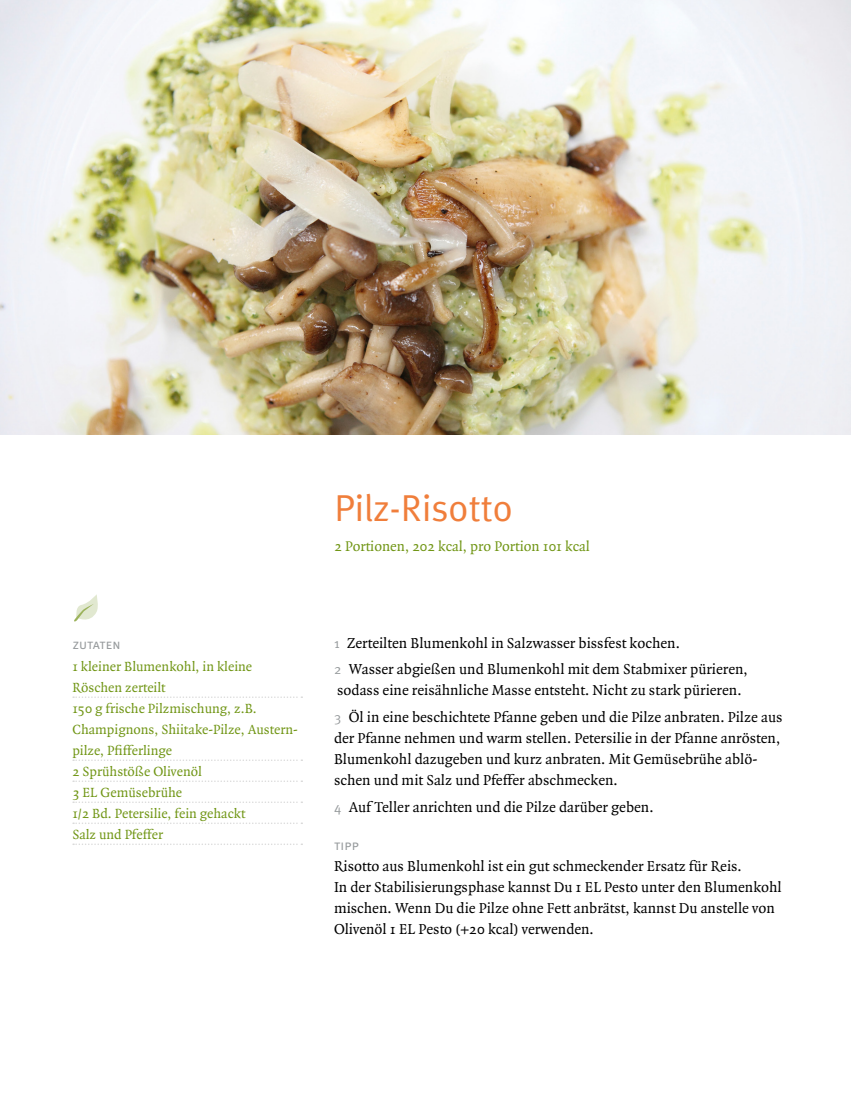
<style>
.page{position:relative;width:851px;height:1106px;background:#fff}
.page>*{position:absolute;margin:0;border:0;box-sizing:border-box;transform-origin:0 0}
.t1{font:37.5px "Meta Plus Normal";color:#f07e3b}
.t2{font:15.45px/21px "Quadraat";color:#000}
.t3{font:15px "Quadraat";color:#719616}
.t4{font:14.25px/21px "Quadraat";color:#719616}
.t5{font:14.25px "Meta Plus Normal Caps";color:#969a9c}
.t6{font:13.95px "Meta Plus Normal Caps";color:#969a9c}
.s1{font-family:"Meta Plus Normal";font-size:13.5px;color:#969a9c}
</style>
<div class="page">
<svg style="left:73px;top:696px;width:229px;height:2px"></svg>
<svg style="left:73px;top:759px;width:229px;height:2px"></svg>
<svg style="left:73px;top:780px;width:229px;height:2px"></svg>
<svg style="left:73px;top:801px;width:229px;height:2px"></svg>
<svg style="left:73px;top:822px;width:229px;height:2px"></svg>
<svg style="left:73px;top:843px;width:229px;height:2px"></svg>
<img style="left:0;top:0;width:850px;height:434px">
<svg style="left:74px;top:594px;width:24px;height:28px"></svg>
<p class="t6" style="left:72px;top:636px;width:50px">zutaten</p>
<p class="t4" style="left:72px;top:656px;width:227px">1 kleiner Blumenkohl, in kleine<br>Röschen zerteilt<br>150 g frische Pilzmischung, z.B.<br>Champignons, Shiitake-Pilze, Austern&shy;pilze, Pfifferlinge<br>2 Sprühstöße Olivenöl<br>3 EL Gemüsebrühe<br>1/2 Bd. Petersilie, fein gehackt<br>Salz und Pfeffer</p>
<h1 class="t1" style="left:334px;top:486px;width:180px">Pilz-Risotto</h1>
<p class="t3" style="left:334px;top:538px;width:257px">2 Portionen, 202 kcal, pro Portion 101 kcal</p>
<p class="t2" style="left:334px;top:630px;width:415px;line-height:26.7px"><span class="s1">1</span> Zerteilten Blumenkohl in Salzwasser bissfest kochen.<br><span class="s1">2</span> Wasser abgießen und Blumenkohl mit dem Stabmixer pürieren,</p>
<p class="t2" style="left:334px;top:677px;width:450px;line-height:26.7px">sodass eine reisähnliche Masse entsteht. Nicht zu stark pürieren.<br><span class="s1">3</span> Öl in eine beschichtete Pfanne geben und die Pilze anbraten. Pilze aus</p>
<p class="t2" style="left:334px;top:728px;width:447px">der Pfanne nehmen und warm stellen. Petersilie in der Pfanne anrösten,<br>Blumenkohl dazugeben und kurz anbraten. Mit Gemüsebrühe ablö&shy;schen und mit Salz und Pfeffer abschmecken.</p>
<p class="t2" style="left:334px;top:796px;width:321px"><span class="s1">4</span> Auf Teller anrichten und die Pilze darüber geben.</p>
<p class="t5" style="left:334px;top:836px;width:27px">tipp</p>
<p class="t2" style="left:334px;top:855px;width:449px">Risotto aus Blumenkohl ist ein gut schmeckender Ersatz für Reis.<br>In der Stabilisierungsphase kannst Du 1 EL Pesto unter den Blumenkohl mischen. Wenn Du die Pilze ohne Fett anbrätst, kannst Du anstelle von Olivenöl 1 EL Pesto (+20 kcal) verwenden.</p>
</div>
